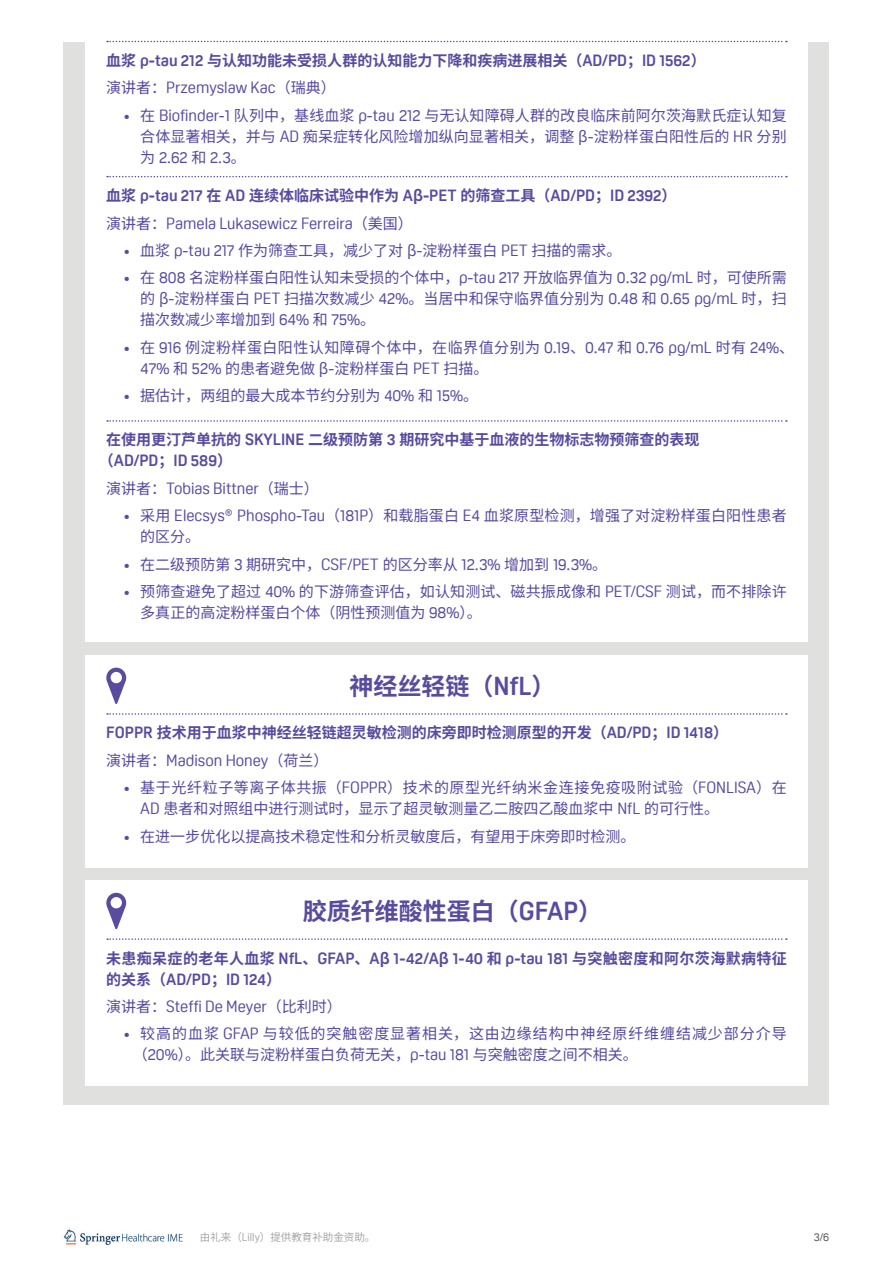
<style>
.page{position:relative;width:893px;height:1263px;background:#fff}
.page>*{position:absolute;margin:0;border:0;box-sizing:border-box;transform-origin:0 0}
.t1{font:700 24px "Noto Sans SC";color:#594c9f}
.t2{font:15.9px/27.5px "Oscine";color:#594c9f}
.t3{font:700 15.9px/27.5px "Oscine";color:#594c9f}
.t4{font:15px/21px "Noto Sans SC";letter-spacing:.005em;color:#594c9f}
.t5{font:700 15px "Noto Sans SC";color:#594c9f}
.t6{font:15px/21px "Noto Sans SC";letter-spacing:.06em;color:#594c9f}
.t7{font:15px/21px "Noto Sans SC";letter-spacing:.03em;color:#594c9f}
.t8{font:700 15px "Noto Sans SC";letter-spacing:.02em;color:#594c9f}
.t9{font:11.1px "Oscine";color:#515455}
.t10{font:10.5px "Noto Sans SC";color:#a8a9ad}
.s1{font-family:"Oscine";font-size:15.9px}
.s2{font-family:"Noto Sans SC";font-size:15px}
.s3{font-family:"Noto Sans SC";font-weight:400;font-size:15px}
.s4{font-weight:400}
.s5{font-family:"Noto Sans SC";font-weight:700;font-size:15px}
.s6{font-weight:700}
.s7{font-family:"Oscine";font-size:25.5px}
.s8{font-family:"Oscine";font-size:11.1px}
</style>
<div class="page">
<img style="left:64px;top:1229px;width:119px;height:17px">
<div style="left:64px;top:43px;width:765px;height:1062px;background:#e0e1df"></div>
<div style="left:85px;top:43px;width:723px;height:599px;background:#fff"></div>
<svg style="left:107px;top:41px;width:680px;height:1px"></svg>
<svg style="left:107px;top:176px;width:680px;height:1px"></svg>
<svg style="left:107px;top:420px;width:680px;height:2px"></svg>
<div style="left:85px;top:655px;width:723px;height:212px;background:#fff"></div>
<svg style="left:107px;top:713px;width:680px;height:2px"></svg>
<svg style="left:106px;top:668px;width:21px;height:36px"></svg>
<div style="left:111px;top:672px;width:11px;height:11px;background:#fff;border-radius:50%"></div>
<div style="left:85px;top:880px;width:723px;height:205px;background:#fff"></div>
<svg style="left:107px;top:938px;width:680px;height:2px"></svg>
<svg style="left:106px;top:893px;width:21px;height:36px"></svg>
<div style="left:111px;top:897px;width:11px;height:11px;background:#fff;border-radius:50%"></div>
<p class="t5" style="left:106px;top:52px;width:601px">血浆 <span class="s1">p-tau 212</span> 与认知功能未受损人群的认知能力下降和疾病进展相关（<span class="s1">AD/PD</span>；<span class="s1">ID 1562</span>）</p>
<p class="t2" style="left:106px;top:74px;width:231px"><span class="s2">演讲者：</span>Przemyslaw Kac<span class="s2">（瑞典）</span></p>
<p class="t4" style="left:123px;top:105px;width:665px;text-align:right"><span class="s1">•</span> 在 <span class="s1">Biofinder-1</span> 队列中，基线血浆 <span class="s1">p-tau 212</span> 与无认知障碍人群的改良临床前阿尔茨海默氏症认知复合体显著相关，并与 <span class="s1">AD</span> 痴呆症转化风险增加纵向显著相关，调整 β<span class="s1">-</span>淀粉样蛋白阳性后的 <span class="s1">HR</span> 分别</p>
<p class="t2" style="left:140px;top:143px;width:107px"><span class="s2">为</span> 2.62 <span class="s2">和</span> 2.3<span class="s2">。</span></p>
<p class="t3" style="left:106px;top:182px;width:572px"><span class="s2">血浆</span> p-tau 217 <span class="s2">在</span> AD <span class="s2">连续体临床试验中作为</span> A<span class="s2">β</span>-PET <span class="s2">的筛查工具（</span>AD/PD<span class="s2">；</span>ID 2392<span class="s2">）</span><span class="s3">演讲者：</span><span class="s4">Pamela Lukasewicz Ferreira</span><span class="s3">（美国）</span></p>
<p class="t4" style="left:123px;top:240px;width:500px"><span class="s1">•</span> 血浆 <span class="s1">p-tau 217</span> 作为筛查工具，减少了对 β<span class="s1">-</span>淀粉样蛋白 <span class="s1">PET</span> 扫描的需求。</p>
<p class="t4" style="left:140px;top:268px;width:648px;text-align:justify;text-indent:-17px"><span class="s1">•</span> 在 <span class="s1">808</span> 名淀粉样蛋白阳性认知未受损的个体中，<span class="s1">p-tau 217</span> 开放临界值为 <span class="s1">0.32 pg/mL</span> 时，可使所需的 β<span class="s1">-</span>淀粉样蛋白 <span class="s1">PET</span> 扫描次数减少 <span class="s1">42%</span>。当居中和保守临界值分别为 <span class="s1">0.48</span> 和 <span class="s1">0.65 pg/mL</span> 时，扫描次数减少率增加到 <span class="s1">64%</span> 和 <span class="s1">75%</span>。</p>
<p class="t7" style="left:140px;top:337px;width:655px;text-indent:-17px"><span class="s1">•</span> 在 <span class="s1">916</span> 例淀粉样蛋白阳性认知障碍个体中，在临界值分别为 <span class="s1">0.19</span>、<span class="s1">0.47</span> 和 <span class="s1">0.76 pg/mL</span> 时有 <span class="s1">24%</span>、<br><span class="s1">47%</span> 和 <span class="s1">52%</span> 的患者避免做 β<span class="s1">-</span>淀粉样蛋白 <span class="s1">PET</span> 扫描。</p>
<p class="t4" style="left:123px;top:385px;width:356px"><span class="s1">•</span> 据估计，两组的最大成本节约分别为 <span class="s1">40%</span> 和 <span class="s1">15%</span>。</p>
<p class="t5" style="left:106px;top:431px;width:595px">在使用更汀芦单抗的 <span class="s1">SKYLINE</span> 二级预防第 <span class="s1">3</span> 期研究中基于血液的生物标志物预筛查的表现</p>
<p class="t2" style="left:106px;top:447px;width:214px;text-indent:-8px"><span class="s5">（</span><span class="s6">AD/PD</span><span class="s5">；</span><span class="s6">ID 589</span><span class="s5">）<br></span><span class="s2">演讲者：</span>Tobias Bittner<span class="s2">（瑞士）</span></p>
<p class="t4" style="left:140px;top:505px;width:648px;text-indent:-17px"><span class="s1">•</span> 采用 <span class="s1">Elecsys® Phospho-Tau</span>（<span class="s1">181P</span>）和载脂蛋白 <span class="s1">E4</span> 血浆原型检测，增强了对淀粉样蛋白阳性患者的区分。</p>
<p class="t4" style="left:123px;top:554px;width:485px"><span class="s1">•</span> 在二级预防第 <span class="s1">3</span> 期研究中，<span class="s1">CSF/PET</span> 的区分率从 <span class="s1">12.3%</span> 增加到 <span class="s1">19.3%</span>。</p>
<p class="t4" style="left:140px;top:581px;width:648px;text-indent:-17px"><span class="s1">•</span> 预筛查避免了超过 <span class="s1">40%</span> 的下游筛查评估，如认知测试、磁共振成像和 <span class="s1">PET/CSF</span> 测试，而不排除许多真正的高淀粉样蛋白个体（阴性预测值为 <span class="s1">98%</span>）。</p>
<h1 class="t1" style="left:349px;top:673px;width:208px">神经丝轻链（<span class="s7">NfL</span>）</h1>
<p class="t5" style="left:106px;top:724px;width:623px"><span class="s1">FOPPR</span> 技术用于血浆中神经丝轻链超灵敏检测的床旁即时检测原型的开发（<span class="s1">AD/PD</span>；<span class="s1">ID 1418</span>）</p>
<p class="t2" style="left:106px;top:746px;width:224px"><span class="s2">演讲者：</span>Madison Honey<span class="s2">（荷兰）</span></p>
<p class="t4" style="left:140px;top:777px;width:648px;text-indent:-17px"><span class="s1">•</span> 基于光纤粒子等离子体共振（<span class="s1">FOPPR</span>）技术的原型光纤纳米金连接免疫吸附试验（<span class="s1">FONLISA</span>）在<br><span class="s1">AD</span> 患者和对照组中进行测试时，显示了超灵敏测量乙二胺四乙酸血浆中 <span class="s1">NfL</span> 的可行性。</p>
<p class="t4" style="left:123px;top:826px;width:514px"><span class="s1">•</span> 在进一步优化以提高技术稳定性和分析灵敏度后，有望用于床旁即时检测。</p>
<h1 class="t1" style="left:303px;top:898px;width:301px">胶质纤维酸性蛋白（<span class="s7">GFAP</span>）</h1>
<p class="t8" style="left:106px;top:950px;width:682px">未患痴呆症的老年人血浆 <span class="s1">NfL</span>、<span class="s1">GFAP</span>、<span class="s1">A</span>β <span class="s1">1-42/A</span>β <span class="s1">1-40</span> 和 <span class="s1">p-tau 181</span> 与突触密度和阿尔茨海默病特征</p>
<p class="t2" style="left:106px;top:965px;width:237px"><span class="s5">的关系（</span><span class="s6">AD/PD</span><span class="s5">；</span><span class="s6">ID 124</span><span class="s5">）<br></span><span class="s2">演讲者：</span>Steffi De Meyer<span class="s2">（比利时）</span></p>
<p class="t6" style="left:133px;top:1024px;width:655px;text-indent:-10px"><span class="s1">•</span> 较高的血浆 <span class="s1">GFAP</span> 与较低的突触密度显著相关，这由边缘结构中神经原纤维缠结减少部分介导（<span class="s1">20%</span>）。此关联与淀粉样蛋白负荷无关，<span class="s1">p-tau 181</span> 与突触密度之间不相关。</p>
<p class="t10" style="left:200px;top:1231px;width:177px">由礼来（<span class="s8">Lilly</span>）提供教育补助金资助。</p>
<p class="t9" style="left:814px;top:1231px;width:17px">3/6</p>
</div>
